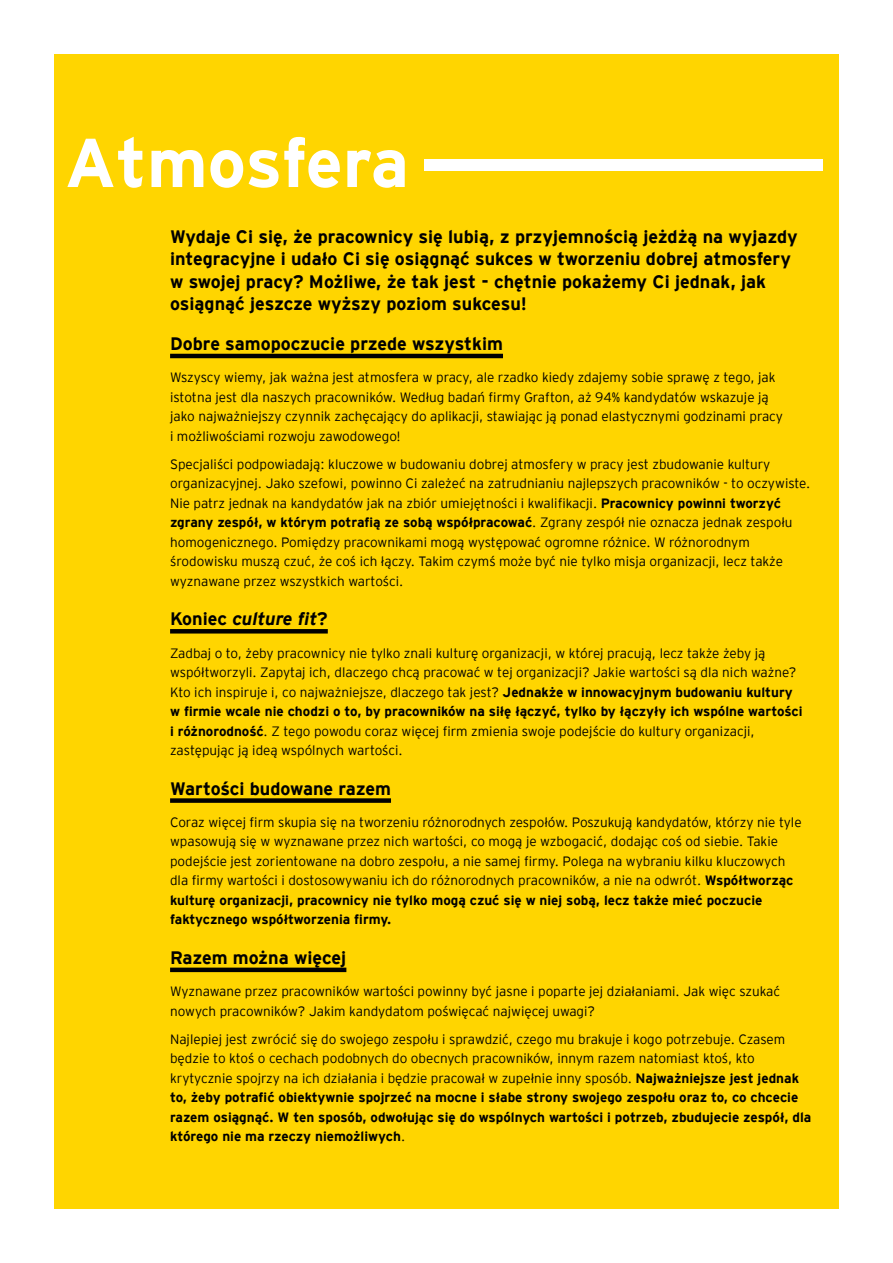
<style>
.page{position:relative;width:893px;height:1263px;background:#fff}
.page>*{position:absolute;margin:0;border:0;box-sizing:border-box;transform-origin:0 0}
.t1{font:700 69px "EY Interstate";letter-spacing:-.005em;color:#fff}
.t2{font:700 18px/22.5px "EY Interstate";color:#000}
.t3{font:italic 700 18px "EY Interstate";color:#000}
.t4{font:300 13.5px/19.5px "EY Interstate";color:#000}
.s1{font-weight:700}
.s2{font-style:normal}
</style>
<div class="page">
<div style="left:54px;top:54px;width:785px;height:1155px;background:#ffd500"></div>
<hr style="left:170px;top:354px;width:333px;height:4px;background:#000">
<hr style="left:170px;top:629px;width:158px;height:4px;background:#000">
<div style="left:170px;top:798px;width:221px;height:5px;background:#000"></div>
<div style="left:170px;top:967px;width:176px;height:5px;background:#000"></div>
<div style="left:424px;top:159px;width:399px;height:12px;background:#fff"></div>
<h1 class="t1" style="left:65px;top:113px;width:346px">Atmosfera</h1>
<p class="t2" style="left:170px;top:224px;width:629px">Wydaje Ci się, że pracownicy się lubią, z przyjemnością jeżdżą na wyjazdy integracyjne i udało Ci się osiągnąć sukces w tworzeniu dobrej atmosfery w swojej pracy? Możliwe, że tak jest - chętnie pokażemy Ci jednak, jak osiągnąć jeszcze wyższy poziom sukcesu!</p>
<h2 class="t2" style="left:170px;top:331px;width:334px">Dobre samopoczucie przede wszystkim</h2>
<p class="t4" style="left:170px;top:367px;width:614px">Wszyscy wiemy, jak ważna jest atmosfera w pracy, ale rzadko kiedy zdajemy sobie sprawę z tego, jak istotna jest dla naszych pracowników. Według badań firmy Grafton, aż 94% kandydatów wskazuje ją jako najważniejszy czynnik zachęcający do aplikacji, stawiając ją ponad elastycznymi godzinami pracy i możliwościami rozwoju zawodowego!</p>
<p class="t4" style="left:170px;top:453px;width:642px">Specjaliści podpowiadają: kluczowe w budowaniu dobrej atmosfery w pracy jest zbudowanie kultury organizacyjnej. Jako szefowi, powinno Ci zależeć na zatrudnianiu najlepszych pracowników - to oczywiste.<br>Nie patrz jednak na kandydatów jak na zbiór umiejętności i kwalifikacji. <span class="s1">Pracownicy powinni tworzyć zgrany zespół, w którym potrafią ze sobą współpracować</span>. Zgrany zespół nie oznacza jednak zespołu homogenicznego. Pomiędzy pracownikami mogą występować ogromne różnice. W różnorodnym środowisku muszą czuć, że coś ich łączy. Takim czymś może być nie tylko misja organizacji, lecz także wyznawane przez wszystkich wartości.</p>
<h2 class="t3" style="left:170px;top:606px;width:159px"><span class="s2">Koniec</span> culture fit<span class="s2">?</span></h2>
<p class="t4" style="left:170px;top:642px;width:634px">Zadbaj o to, żeby pracownicy nie tylko znali kulturę organizacji, w której pracują, lecz także żeby ją współtworzyli. Zapytaj ich, dlaczego chcą pracować w tej organizacji? Jakie wartości są dla nich ważne?<br>Kto ich inspiruje i, co najważniejsze, dlaczego tak jest? <span class="s1">Jednakże w innowacyjnym budowaniu kultury w firmie wcale nie chodzi o to, by pracowników na siłę łączyć, tylko by łączyły ich wspólne wartości i różnorodność</span>. Z tego powodu coraz więcej firm zmienia swoje podejście do kultury organizacji, zastępując ją ideą wspólnych wartości.</p>
<h2 class="t2" style="left:170px;top:776px;width:222px">Wartości budowane razem</h2>
<p class="t4" style="left:170px;top:811px;width:633px">Coraz więcej firm skupia się na tworzeniu różnorodnych zespołów. Poszukują kandydatów, którzy nie tyle wpasowują się w wyznawane przez nich wartości, co mogą je wzbogacić, dodając coś od siebie. Takie podejście jest zorientowane na dobro zespołu, a nie samej firmy. Polega na wybraniu kilku kluczowych dla firmy wartości i dostosowywaniu ich do różnorodnych pracowników, a nie na odwrót. <span class="s1">Współtworząc kulturę organizacji, pracownicy nie tylko mogą czuć się w niej sobą, lecz także mieć poczucie faktycznego współtworzenia firmy.</span></p>
<h2 class="t2" style="left:170px;top:945px;width:178px">Razem można więcej</h2>
<p class="t4" style="left:170px;top:981px;width:611px">Wyznawane przez pracowników wartości powinny być jasne i poparte jej działaniami. Jak więc szukać nowych pracowników? Jakim kandydatom poświęcać najwięcej uwagi?</p>
<p class="t4" style="left:170px;top:1028px;width:643px">Najlepiej jest zwrócić się do swojego zespołu i sprawdzić, czego mu brakuje i kogo potrzebuje. Czasem będzie to ktoś o cechach podobnych do obecnych pracowników, innym razem natomiast ktoś, kto krytycznie spojrzy na ich działania i będzie pracował w zupełnie inny sposób. <span class="s1">Najważniejsze jest jednak to, żeby potrafić obiektywnie spojrzeć na mocne i słabe strony swojego zespołu oraz to, co chcecie razem osiągnąć. W ten sposób, odwołując się do wspólnych wartości i potrzeb, zbudujecie zespół, dla którego nie ma rzeczy niemożliwych</span>.</p>
</div>
